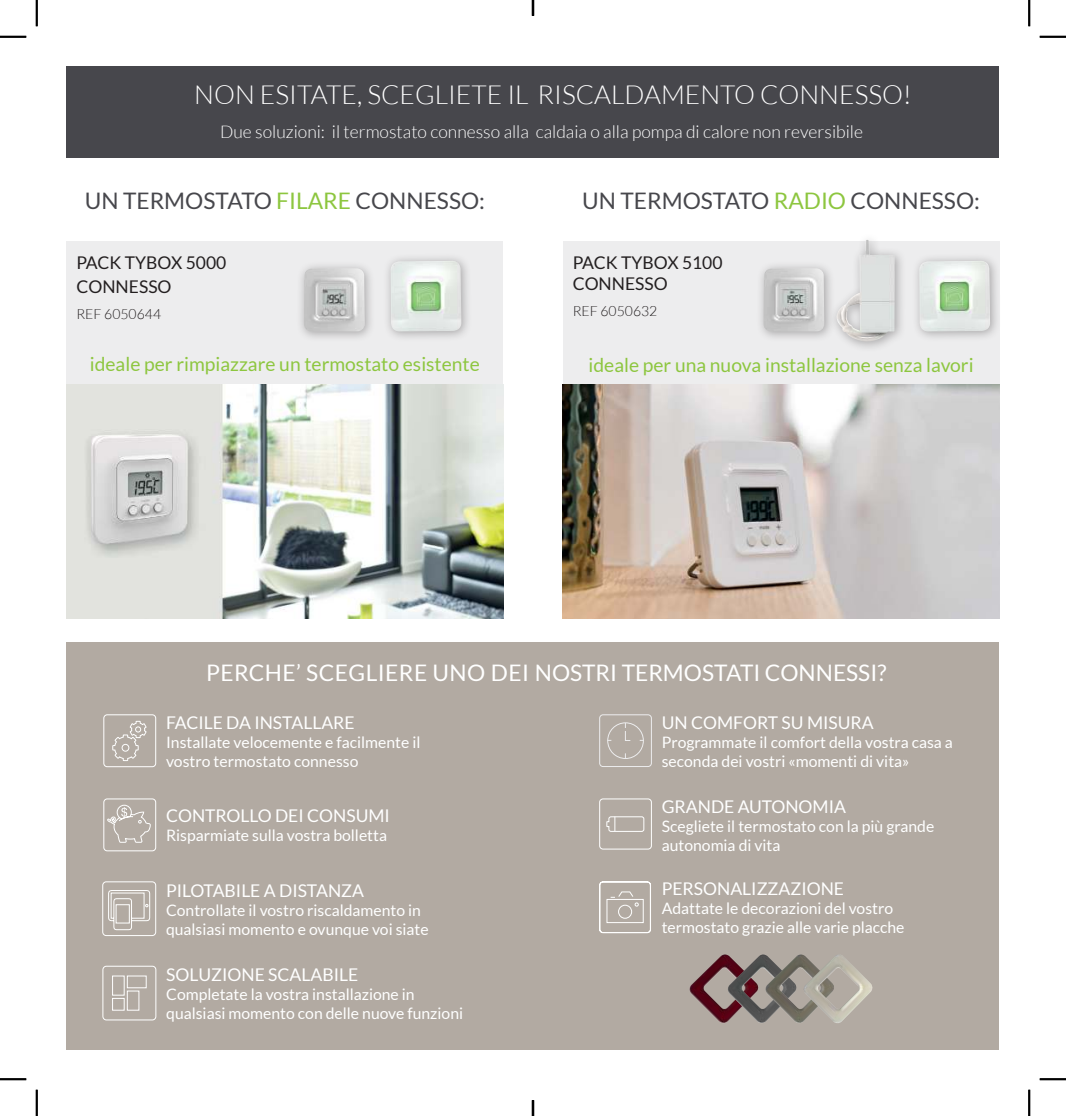
<style>
.page{position:relative;width:1066px;height:1116px;background:#fff}
.page>*{position:absolute;margin:0;border:0;box-sizing:border-box;transform-origin:0 0}
.t1{font:300 26.25px "Lato";color:#fff}
.t2{font:22.75px "Lato";color:#47474c}
.t3{font:22.75px "Lato";color:#fff}
.t4{font:19.25px "Lato";color:#8dc63f}
.t5{font:17.5px "Lato";color:#fff}
.t6{font:300 17.5px "Lato";color:#fff}
.t7{font:17.5px/23.1px "Lato";color:#231f20}
.t8{font:15.75px/18.9px "Lato";color:#fff}
.t9{font:300 14px "Lato";color:#231f20}
.s1{color:#8dc63f}
</style>
<div class="page">
<div style="left:67px;top:67px;width:932px;height:91px;background:#47474c"></div>
<div style="left:67px;top:642px;width:932px;height:407px;background:#b2aaa2"></div>
<div style="left:103px;top:714px;width:53px;height:53px;border:1px solid #fff;border-radius:3px"></div>
<svg style="left:112px;top:720px;width:35px;height:41px"></svg>
<div style="left:103px;top:798px;width:53px;height:53px;border:1px solid #fff;border-radius:3px"></div>
<svg style="left:107px;top:804px;width:44px;height:39px"></svg>
<svg style="left:102px;top:965px;width:55px;height:55px"></svg>
<div style="left:599px;top:714px;width:53px;height:52px;border:1px solid #ededee;border-radius:3px"></div>
<div style="left:607px;top:722px;width:37px;height:36px;border:1px solid #ededee;border-radius:50%"></div>
<svg style="left:624px;top:722px;width:7px;height:19px"></svg>
<svg style="left:102px;top:881px;width:55px;height:55px"></svg>
<svg style="left:599px;top:881px;width:52px;height:52px"></svg>
<img style="left:689px;top:954px;width:37px;height:69px">
<img style="left:726px;top:954px;width:38px;height:69px">
<img style="left:764px;top:954px;width:38px;height:69px">
<img style="left:802px;top:954px;width:71px;height:69px">
<div style="left:67px;top:241px;width:436px;height:143px;background:#ededee"></div>
<img style="left:67px;top:384px;width:436px;height:234px">
<div style="left:563px;top:241px;width:436px;height:143px;background:#ededee"></div>
<img style="left:563px;top:384px;width:436px;height:234px">
<div style="left:296px;top:260px;width:80px;height:82px;background:#231f20;opacity:.35"></div>
<img style="left:304px;top:268px;width:61px;height:63px">
<div style="left:755px;top:260px;width:80px;height:82px;background:#231f20;opacity:.35"></div>
<img style="left:763px;top:268px;width:61px;height:63px">
<div style="left:829px;top:232px;width:76px;height:120px;background:#231f20;opacity:.35"></div>
<img style="left:836px;top:240px;width:58px;height:101px">
<div style="left:911px;top:253px;width:90px;height:89px;background:#231f20;opacity:.35"></div>
<img style="left:919px;top:261px;width:71px;height:70px">
<div style="left:383px;top:253px;width:89px;height:89px;background:#231f20;opacity:.35"></div>
<img style="left:390px;top:261px;width:72px;height:70px">
<div style="left:599px;top:798px;width:53px;height:51px;border:1px solid #fff;border-radius:3px"></div>
<svg style="left:606px;top:816px;width:38px;height:16px"></svg>
<hr style="left:0;top:36px;width:26px;height:2px;background:#000">
<hr style="left:1039px;top:36px;width:27px;height:2px;background:#000">
<hr style="left:0;top:1077px;width:26px;height:3px;background:#000">
<hr style="left:1039px;top:1077px;width:27px;height:3px;background:#000">
<hr style="left:36px;top:0;width:2px;height:26px;background:#000">
<hr style="left:36px;top:1089px;width:2px;height:26px;background:#000">
<hr style="left:1028px;top:0;width:2px;height:26px;background:#000">
<hr style="left:1028px;top:1089px;width:2px;height:26px;background:#000">
<svg style="left:0;top:1078px;width:26px;height:1px"></svg>
<svg style="left:1039px;top:1078px;width:27px;height:1px"></svg>
<svg style="left:532px;top:0;width:2px;height:16px"></svg>
<svg style="left:532px;top:1100px;width:2px;height:15px"></svg>
<h1 class="t1" style="left:194px;top:85px;width:718px">NON ESITATE, SCEGLIETE IL RISCALDAMENTO CONNESSO!</h1>
<p class="t6" style="left:220px;top:125px;width:644px">Due soluzioni: il termostato connesso alla caldaia o alla pompa di calore non reversibile</p>
<h2 class="t2" style="left:85px;top:191px;width:402px">UN TERMOSTATO <span class="s1">FILARE</span> CONNESSO:</h2>
<h2 class="t2" style="left:582px;top:191px;width:399px">UN TERMOSTATO <span class="s1">RADIO</span> CONNESSO:</h2>
<p class="t7" style="left:76px;top:252px;width:151px">PACK TYBOX 5000<br>CONNESSO</p>
<p class="t9" style="left:76px;top:309px;width:86px">REF 6050644</p>
<p class="t4" style="left:90px;top:355px;width:391px">ideale per rimpiazzare un termostato esistente</p>
<p class="t7" style="left:572px;top:254px;width:151px;line-height:21px">PACK TYBOX 5100<br>CONNESSO</p>
<p class="t9" style="left:572px;top:305px;width:86px">REF 6050632</p>
<p class="t4" style="left:588px;top:357px;width:386px">ideale per una nuova installazione senza lavori</p>
<h2 class="t3" style="left:206px;top:663px;width:682px">PERCHE’ SCEGLIERE UNO DEI NOSTRI TERMOSTATI CONNESSI?</h2>
<p class="t5" style="left:166px;top:715px;width:190px">FACILE DA INSTALLARE</p>
<p class="t8" style="left:166px;top:733px;width:256px">Installate velocemente e facilmente il vostro termostato connesso</p>
<p class="t5" style="left:166px;top:808px;width:225px">CONTROLLO DEI CONSUMI</p>
<p class="t8" style="left:166px;top:827px;width:222px">Risparmiate sulla vostra bolletta</p>
<p class="t5" style="left:166px;top:883px;width:199px">PILOTABILE A DISTANZA</p>
<p class="t8" style="left:166px;top:901px;width:264px">Controllate il vostro riscaldamento in qualsiasi momento e ovunque voi siate</p>
<p class="t5" style="left:166px;top:967px;width:193px">SOLUZIONE SCALABILE</p>
<p class="t8" style="left:166px;top:985px;width:298px">Completate la vostra installazione in qualsiasi momento con delle nuove funzioni</p>
<p class="t5" style="left:662px;top:715px;width:213px">UN COMFORT SU MISURA</p>
<p class="t8" style="left:662px;top:733px;width:293px">Programmate il comfort della vostra casa a seconda dei vostri «momenti di vita»</p>
<p class="t5" style="left:662px;top:799px;width:186px">GRANDE AUTONOMIA</p>
<p class="t8" style="left:662px;top:817px;width:274px">Scegliete il termostato con la più grande autonomia di vita</p>
<p class="t5" style="left:662px;top:881px;width:184px">PERSONALIZZAZIONE</p>
<p class="t8" style="left:662px;top:900px;width:244px">Adattate le decorazioni del vostro termostato grazie alle varie placche</p>
</div>
